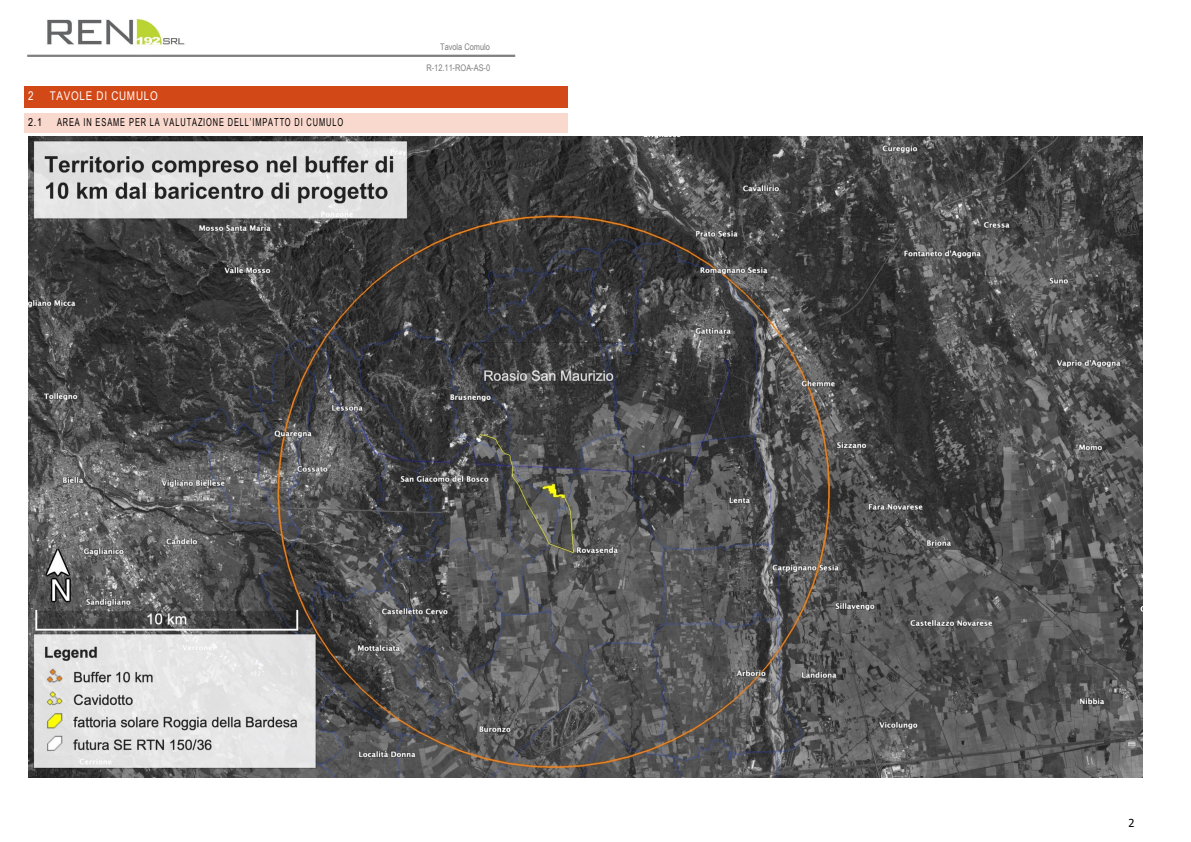
<style>
.page{position:relative;width:1191px;height:842px;background:#fff}
.page>*{position:absolute;margin:0;border:0;box-sizing:border-box;transform-origin:0 0}
.t1{font:12px "Arial Narrow";letter-spacing:.06em;color:#fff}
.t2{font:11px "Arial Narrow";letter-spacing:.095em;color:#000;scale:.83 1}
.t3{font:11px "Arial Narrow";letter-spacing:.095em;color:#000}
.t4{font:11px "Tahoma";color:#000}
.t5{font:9.1px "Arial Narrow";letter-spacing:-.005em;color:#7f7f7f}
</style>
<div class="page">
<img style="left:27px;top:18px;width:201px;height:37px">
<hr style="left:27px;top:55px;width:488px;height:2px;background:#7f7f7f">
<div style="left:27px;top:89px;width:538px;height:16px;background:#d34817"></div>
<hr style="left:27px;top:86px;width:538px;height:3px;background:#d34817">
<hr style="left:27px;top:105px;width:538px;height:3px;background:#d34817">
<hr style="left:24px;top:89px;width:3px;height:16px;background:#d34817">
<hr style="left:565px;top:89px;width:3px;height:16px;background:#d34817">
<div style="left:27px;top:116px;width:538px;height:14px;background:#f9d8cd"></div>
<svg style="left:24px;top:105px;width:3px;height:11px"></svg>
<hr style="left:27px;top:113px;width:538px;height:3px;background:#f9d8cd">
<svg style="left:565px;top:105px;width:3px;height:11px"></svg>
<hr style="left:27px;top:130px;width:538px;height:3px;background:#f9d8cd">
<hr style="left:24px;top:116px;width:3px;height:14px;background:#f9d8cd">
<hr style="left:565px;top:116px;width:3px;height:14px;background:#f9d8cd">
<img style="left:28px;top:136px;width:1114px;height:642px">
<h1 class="t1" style="left:28px;top:89px;width:7px">2</h1>
<h1 class="t1" style="left:50px;top:89px;width:109px">TAVOLE DI CUMULO</h1>
<h2 class="t3" style="left:28px;top:116px;width:15px">2.1</h2>
<h2 class="t2" style="left:57px;top:116px;width:346px">AREA IN ESAME PER LA VALUTAZIONE DELL’IMPATTO DI CUMULO</h2>
<p class="t5" style="left:440px;top:42px;width:51px">Tavola Comulo</p>
<p class="t5" style="left:426px;top:62px;width:65px">R-12.11-ROA-AS-0</p>
<p class="t4" style="left:1128px;top:815px;width:7px">2</p>
</div>
